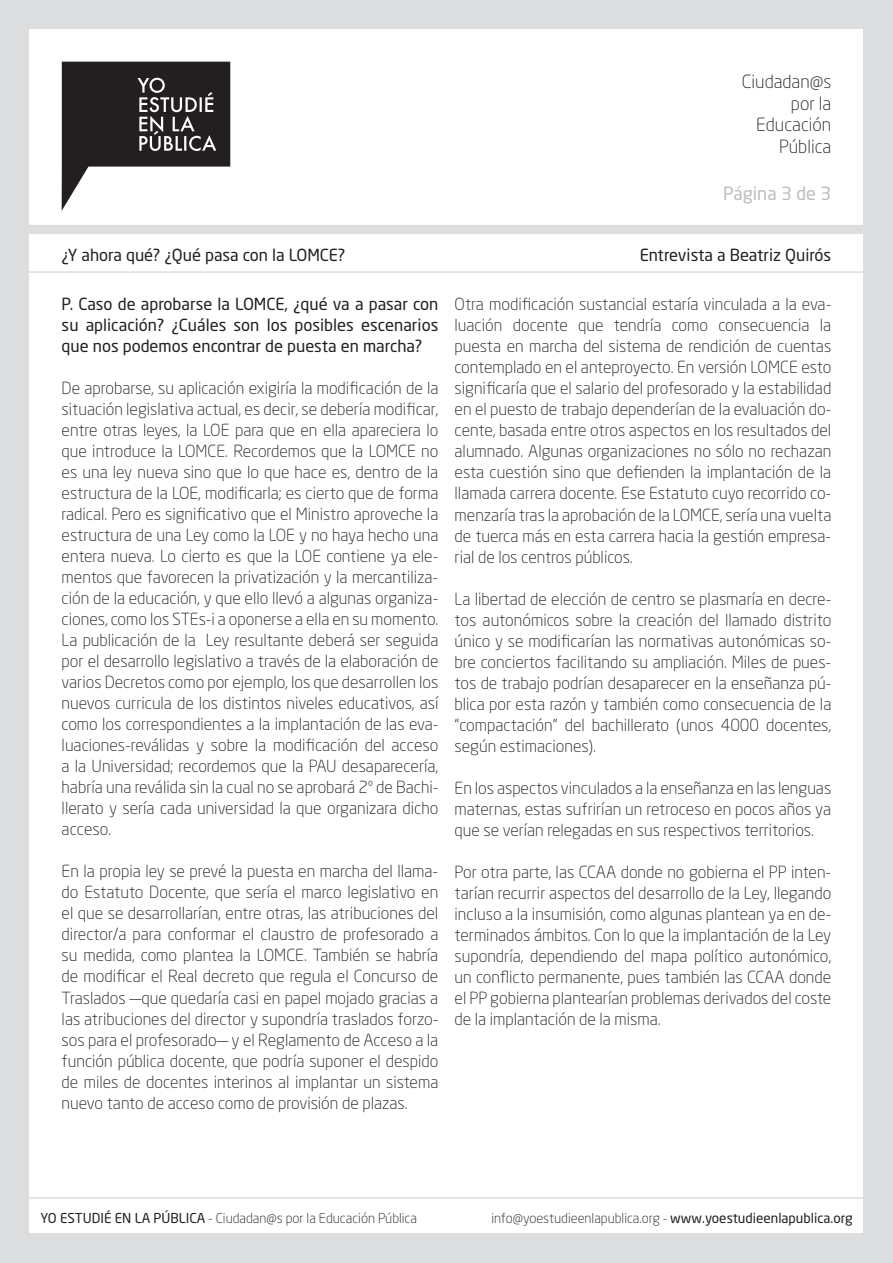
<style>
.page{position:relative;width:893px;height:1263px;background:#dcdddf}
.page>*{position:absolute;margin:0;border:0;box-sizing:border-box;transform-origin:0 0}
.t1{font:300 18px/21.6px "Neo Sans Std";color:#231f20;text-align:right}
.t2{font:18px "Neo Sans Std";color:#bcbdc0}
.t3{font:300 16.5px/21px "Neo Sans Std";color:#231f20;text-align:justify}
.t4{font:16.5px/21px "Neo Sans Std";color:#231f20;text-align:justify}
.t5{font:300 13.5px "Neo Sans Std";color:#231f20}
.s1{font-weight:400}
</style>
<div class="page">
<div style="left:30px;top:30px;width:833px;height:1203px;background:#fff"></div>
<svg style="left:62px;top:62px;width:168px;height:148px"></svg>
<hr style="left:14px;top:1197px;width:865px;height:2px;background:#dcdddf">
<div style="left:14px;top:225px;width:865px;height:9px;background:#dcdddf"></div>
<hr style="left:14px;top:271px;width:865px;height:2px;background:#dcdddf">
<p class="t1" style="left:742px;top:71px;width:91px">Ciudadan@s por la<br>Educación<br>Pública</p>
<p class="t2" style="left:723px;top:183px;width:110px">Página 3 de 3</p>
<p class="t4" style="left:62px;top:244px;width:285px">¿Y ahora qué? ¿Qué pasa con la LOMCE?</p>
<p class="t4" style="left:640px;top:244px;width:193px">Entrevista a Beatriz Quirós</p>
<p class="t4" style="left:62px;top:293px;width:378px">P. Caso de aprobarse la LOMCE, ¿qué va a pasar con su aplicación? ¿Cuáles son los posibles escenarios que nos podemos encontrar de puesta en marcha?</p>
<p class="t3" style="left:62px;top:378px;width:378px">De aprobarse, su aplicación exigiría la modificación de la situación legislativa actual, es decir, se debería modificar, entre otras leyes, la LOE para que en ella apareciera lo que introduce la LOMCE. Recordemos que la LOMCE no es una ley nueva sino que lo que hace es, dentro de la estructura de la LOE, modificarla; es cierto que de forma radical. Pero es significativo que el Ministro aproveche la estructura de una Ley como la LOE y no haya hecho una entera nueva. Lo cierto es que la LOE contiene ya ele&shy;mentos que favorecen la privatización y la mercantiliza&shy;ción de la educación, y que ello llevó a algunas organiza&shy;ciones, como los STEs-i a oponerse a ella en su momento.<br>La publicación de la Ley resultante deberá ser seguida por el desarrollo legislativo a través de la elaboración de varios Decretos como por ejemplo, los que desarrollen los nuevos curricula de los distintos niveles educativos, así como los correspondientes a la implantación de las eva&shy;luaciones-reválidas y sobre la modificación del acceso a la Universidad; recordemos que la PAU desaparecería, habría una reválida sin la cual no se aprobará 2º de Bachi&shy;llerato y sería cada universidad la que organizara dicho acceso.</p>
<p class="t3" style="left:62px;top:861px;width:378px">En la propia ley se prevé la puesta en marcha del llama&shy;do Estatuto Docente, que sería el marco legislativo en el que se desarrollarían, entre otras, las atribuciones del director/a para conformar el claustro de profesorado a su medida, como plantea la LOMCE. También se habría de modificar el Real decreto que regula el Concurso de Traslados —que quedaría casi en papel mojado gracias a las atribuciones del director y supondría traslados forzo&shy;sos para el profesorado— y el Reglamento de Acceso a la función pública docente, que podría suponer el despido de miles de docentes interinos al implantar un sistema nuevo tanto de acceso como de provisión de plazas.</p>
<p class="t3" style="left:455px;top:294px;width:378px">Otra modificación sustancial estaría vinculada a la eva&shy;luación docente que tendría como consecuencia la puesta en marcha del sistema de rendición de cuentas contemplado en el anteproyecto. En versión LOMCE esto significaría que el salario del profesorado y la estabilidad en el puesto de trabajo dependerían de la evaluación do&shy;cente, basada entre otros aspectos en los resultados del alumnado. Algunas organizaciones no sólo no rechazan esta cuestión sino que defienden la implantación de la llamada carrera docente. Ese Estatuto cuyo recorrido co&shy;menzaría tras la aprobación de la LOMCE, sería una vuelta de tuerca más en esta carrera hacia la gestión empresa&shy;rial de los centros públicos.</p>
<p class="t3" style="left:455px;top:588px;width:378px">La libertad de elección de centro se plasmaría en decre&shy;tos autonómicos sobre la creación del llamado distrito único y se modificarían las normativas autonómicas so&shy;bre conciertos facilitando su ampliación. Miles de pues&shy;tos de trabajo podrían desaparecer en la enseñanza pú&shy;blica por esta razón y también como consecuencia de la “compactación” del bachillerato (unos 4000 docentes, según estimaciones).</p>
<p class="t3" style="left:455px;top:777px;width:378px">En los aspectos vinculados a la enseñanza en las lenguas maternas, estas sufrirían un retroceso en pocos años ya que se verían relegadas en sus respectivos territorios.</p>
<p class="t3" style="left:455px;top:861px;width:378px">Por otra parte, las CCAA donde no gobierna el PP inten&shy;tarían recurrir aspectos del desarrollo de la Ley, llegando incluso a la insumisión, como algunas plantean ya en de&shy;terminados ámbitos. Con lo que la implantación de la Ley supondría, dependiendo del mapa político autonómico, un conflicto permanente, pues también las CCAA donde el PP gobierna plantearían problemas derivados del coste de la implantación de la misma.</p>
<p class="t5" style="left:40px;top:1209px;width:378px"><span class="s1">YO ESTUDIÉ EN LA PÚBLICA</span> - Ciudadan@s por la Educación Pública</p>
<p class="t5" style="left:491px;top:1209px;width:363px">info@yoestudieenlapublica.org - <span class="s1">www.yoestudieenlapublica.org</span></p>
</div>
